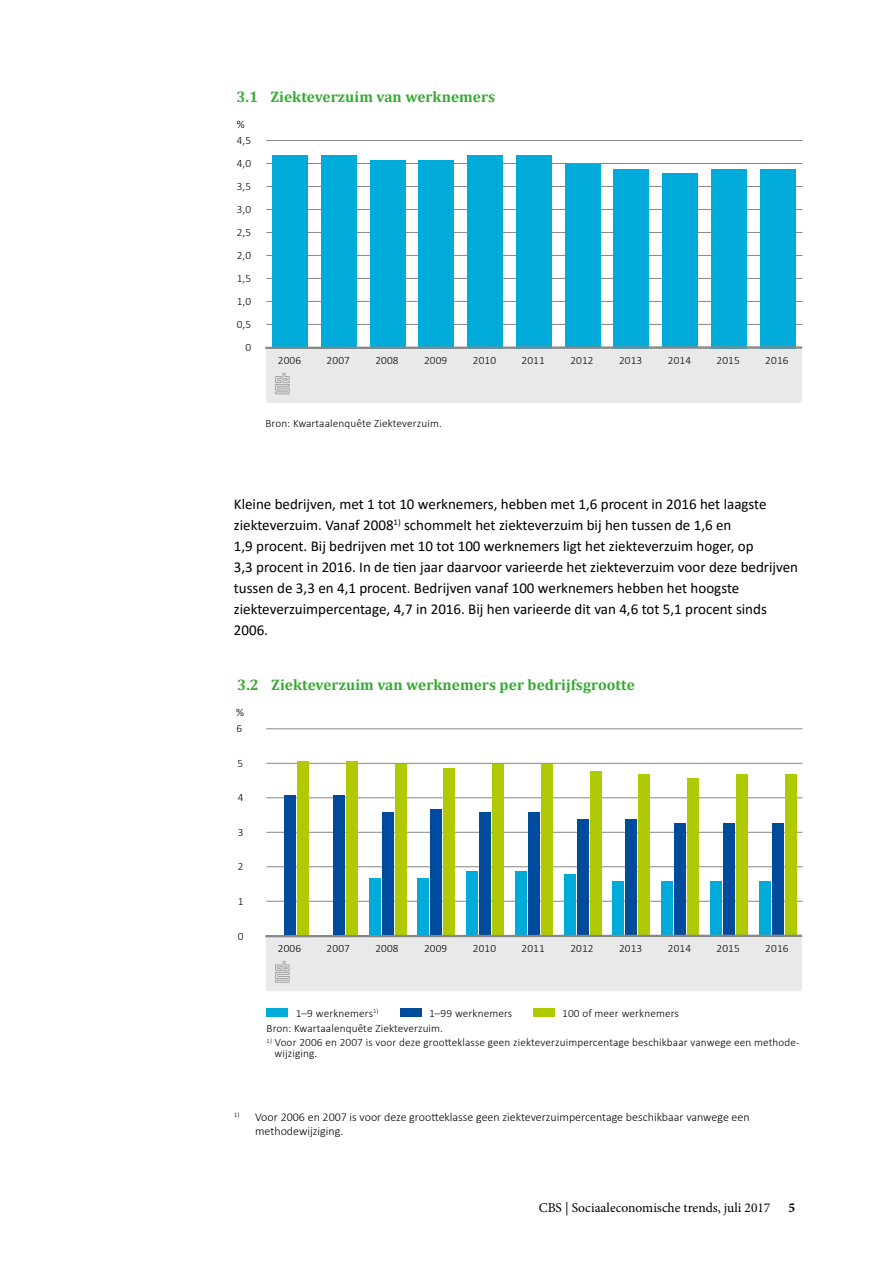
<style>
.page{position:relative;width:893px;height:1263px;background:#fff}
.page>*{position:absolute;margin:0;border:0;box-sizing:border-box;transform-origin:0 0}
.t1{font:700 15.3px "Cambria";letter-spacing:.005em;color:#37aa32}
.t2{font:15px/21px "Calibri";color:#000}
.t3{font:13.5px "Minion Pro";color:#000}
.t4{font:700 13.5px "Minion Pro";color:#000}
.t5{font:300 12px/14.4px "Calibri";color:#000}
.t6{font:300 11.25px/10.5px "Calibri";letter-spacing:.01em;color:#000}
.t7{font:300 6.6px "Calibri";color:#000}
</style>
<div class="page">
<div style="left:266px;top:349px;width:536px;height:54px;background:#e9e9e9"></div>
<hr style="left:266px;top:324px;width:536px;height:1px;background:#868786">
<hr style="left:266px;top:301px;width:536px;height:1px;background:#868786">
<hr style="left:266px;top:278px;width:536px;height:1px;background:#868786">
<hr style="left:266px;top:255px;width:536px;height:1px;background:#868786">
<hr style="left:266px;top:232px;width:536px;height:1px;background:#868786">
<hr style="left:266px;top:209px;width:536px;height:1px;background:#868786">
<hr style="left:266px;top:186px;width:536px;height:1px;background:#868786">
<hr style="left:266px;top:163px;width:536px;height:1px;background:#868786">
<hr style="left:266px;top:140px;width:536px;height:1px;background:#868786">
<div style="left:273px;top:155px;width:35px;height:193px;background:#00abd9"></div>
<div style="left:321px;top:155px;width:35px;height:193px;background:#00abd9"></div>
<div style="left:370px;top:160px;width:35px;height:188px;background:#00abd9"></div>
<div style="left:419px;top:160px;width:35px;height:188px;background:#00abd9"></div>
<div style="left:467px;top:155px;width:36px;height:193px;background:#00abd9"></div>
<div style="left:516px;top:155px;width:35px;height:193px;background:#00abd9"></div>
<div style="left:565px;top:164px;width:35px;height:184px;background:#00abd9"></div>
<div style="left:614px;top:169px;width:35px;height:179px;background:#00abd9"></div>
<div style="left:662px;top:174px;width:36px;height:174px;background:#00abd9"></div>
<div style="left:711px;top:169px;width:35px;height:179px;background:#00abd9"></div>
<div style="left:760px;top:169px;width:35px;height:179px;background:#00abd9"></div>
<hr style="left:265px;top:346px;width:537px;height:3px;background:#868786">
<div style="left:266px;top:937px;width:536px;height:54px;background:#e9e9e9"></div>
<div style="left:400px;top:1009px;width:21px;height:8px;background:#004c9b"></div>
<div style="left:533px;top:1009px;width:22px;height:8px;background:#afca00"></div>
<div style="left:267px;top:1009px;width:21px;height:8px;background:#00abda"></div>
<hr style="left:266px;top:901px;width:536px;height:1px;background:#868786">
<hr style="left:266px;top:866px;width:536px;height:1px;background:#868786">
<hr style="left:266px;top:832px;width:536px;height:1px;background:#868786">
<hr style="left:266px;top:797px;width:536px;height:1px;background:#868786">
<hr style="left:266px;top:763px;width:536px;height:1px;background:#868786">
<hr style="left:266px;top:728px;width:536px;height:1px;background:#868786">
<div style="left:297px;top:761px;width:12px;height:176px;background:#afca00"></div>
<div style="left:346px;top:761px;width:12px;height:176px;background:#afca00"></div>
<div style="left:395px;top:764px;width:11px;height:173px;background:#afca00"></div>
<div style="left:443px;top:768px;width:12px;height:169px;background:#afca00"></div>
<div style="left:492px;top:764px;width:12px;height:173px;background:#afca00"></div>
<div style="left:541px;top:764px;width:12px;height:173px;background:#afca00"></div>
<div style="left:590px;top:771px;width:11px;height:166px;background:#afca00"></div>
<div style="left:638px;top:774px;width:12px;height:163px;background:#afca00"></div>
<div style="left:687px;top:778px;width:12px;height:159px;background:#afca00"></div>
<div style="left:736px;top:774px;width:12px;height:163px;background:#afca00"></div>
<div style="left:785px;top:774px;width:11px;height:163px;background:#afca00"></div>
<div style="left:284px;top:795px;width:12px;height:142px;background:#004b9c"></div>
<div style="left:333px;top:795px;width:12px;height:142px;background:#004b9c"></div>
<div style="left:382px;top:812px;width:11px;height:125px;background:#004b9c"></div>
<div style="left:430px;top:809px;width:12px;height:128px;background:#004b9c"></div>
<div style="left:479px;top:812px;width:12px;height:125px;background:#004b9c"></div>
<div style="left:528px;top:812px;width:12px;height:125px;background:#004b9c"></div>
<div style="left:577px;top:819px;width:11px;height:118px;background:#004b9c"></div>
<div style="left:625px;top:819px;width:12px;height:118px;background:#004b9c"></div>
<div style="left:674px;top:823px;width:12px;height:114px;background:#004b9c"></div>
<div style="left:723px;top:823px;width:12px;height:114px;background:#004b9c"></div>
<div style="left:772px;top:823px;width:11px;height:114px;background:#004b9c"></div>
<div style="left:369px;top:878px;width:11px;height:59px;background:#00abd9"></div>
<div style="left:417px;top:878px;width:12px;height:59px;background:#00abd9"></div>
<div style="left:466px;top:871px;width:12px;height:66px;background:#00abd9"></div>
<div style="left:515px;top:871px;width:12px;height:66px;background:#00abd9"></div>
<div style="left:564px;top:874px;width:11px;height:63px;background:#00abd9"></div>
<div style="left:612px;top:881px;width:12px;height:56px;background:#00abd9"></div>
<div style="left:661px;top:881px;width:12px;height:56px;background:#00abd9"></div>
<div style="left:710px;top:881px;width:12px;height:56px;background:#00abd9"></div>
<div style="left:759px;top:881px;width:11px;height:56px;background:#00abd9"></div>
<hr style="left:265px;top:935px;width:537px;height:2px;background:#868786">
<p class="t1" style="left:236px;top:87px;width:260px">3.1 Ziekteverzuim van werknemers</p>
<p class="t6" style="left:237px;top:118px;width:9px">%</p>
<p class="t6" style="left:237px;top:135px;width:16px">4,5</p>
<p class="t6" style="left:237px;top:158px;width:16px">4,0</p>
<p class="t6" style="left:237px;top:181px;width:16px">3,5</p>
<p class="t6" style="left:237px;top:204px;width:16px">3,0</p>
<p class="t6" style="left:237px;top:227px;width:16px">2,5</p>
<p class="t6" style="left:237px;top:250px;width:16px">2,0</p>
<p class="t6" style="left:237px;top:273px;width:16px">1,5</p>
<p class="t6" style="left:237px;top:296px;width:16px">1,0</p>
<p class="t6" style="left:237px;top:319px;width:16px">0,5</p>
<p class="t6" style="left:245px;top:342px;width:7px">0</p>
<p class="t6" style="left:278px;top:355px;width:25px">2006</p>
<p class="t6" style="left:327px;top:355px;width:25px">2007</p>
<p class="t6" style="left:375px;top:355px;width:25px">2008</p>
<p class="t6" style="left:424px;top:355px;width:25px">2009</p>
<p class="t6" style="left:473px;top:355px;width:25px">2010</p>
<p class="t6" style="left:522px;top:355px;width:25px">2011</p>
<p class="t6" style="left:570px;top:355px;width:25px">2012</p>
<p class="t6" style="left:619px;top:355px;width:25px">2013</p>
<p class="t6" style="left:668px;top:355px;width:25px">2014</p>
<p class="t6" style="left:717px;top:355px;width:25px">2015</p>
<p class="t6" style="left:765px;top:355px;width:25px">2016</p>
<p class="t6" style="left:265px;top:418px;width:178px">Bron: Kwartaalenquête Ziekteverzuim.</p>
<p class="t2" style="left:234px;top:493px;width:566px">Kleine bedrijven, met 1 tot 10 werknemers, hebben met 1,6 procent in 2016 het laagste ziekteverzuim. Vanaf 2008<sup>1)</sup> schommelt het ziekteverzuim bij hen tussen de 1,6 en<br>1,9 procent. Bij bedrijven met 10 tot 100 werknemers ligt het ziekteverzuim hoger, op<br>3,3 procent in 2016. In de tien jaar daarvoor varieerde het ziekteverzuim voor deze bedrijven tussen de 3,3 en 4,1 procent. Bedrijven vanaf 100 werknemers hebben het hoogste ziekteverzuimpercentage, 4,7 in 2016. Bij hen varieerde dit van 4,6 tot 5,1 procent sinds 2006.</p>
<p class="t1" style="left:237px;top:676px;width:399px">3.2 Ziekteverzuim van werknemers per bedrijfsgrootte</p>
<p class="t6" style="left:236px;top:707px;width:9px">%</p>
<p class="t6" style="left:236px;top:723px;width:7px">6</p>
<p class="t6" style="left:237px;top:758px;width:7px">5</p>
<p class="t6" style="left:238px;top:792px;width:7px">4</p>
<p class="t6" style="left:238px;top:827px;width:7px">3</p>
<p class="t6" style="left:238px;top:861px;width:7px">2</p>
<p class="t6" style="left:238px;top:895px;width:7px">1</p>
<p class="t6" style="left:238px;top:930px;width:7px">0</p>
<p class="t6" style="left:278px;top:943px;width:25px">2006</p>
<p class="t6" style="left:327px;top:943px;width:25px">2007</p>
<p class="t6" style="left:375px;top:943px;width:25px">2008</p>
<p class="t6" style="left:424px;top:943px;width:25px">2009</p>
<p class="t6" style="left:473px;top:943px;width:25px">2010</p>
<p class="t6" style="left:522px;top:943px;width:25px">2011</p>
<p class="t6" style="left:570px;top:943px;width:25px">2012</p>
<p class="t6" style="left:619px;top:943px;width:25px">2013</p>
<p class="t6" style="left:668px;top:943px;width:25px">2014</p>
<p class="t6" style="left:717px;top:943px;width:25px">2015</p>
<p class="t6" style="left:765px;top:943px;width:25px">2016</p>
<p class="t7" style="left:373px;top:1007px;width:7px">1)</p>
<p class="t6" style="left:296px;top:1008px;width:79px">1–9 werknemers</p>
<p class="t6" style="left:429px;top:1008px;width:85px">1–99 werknemers</p>
<p class="t6" style="left:562px;top:1008px;width:118px">100 of meer werknemers</p>
<p class="t6" style="left:267px;top:1022px;width:178px">Bron: Kwartaalenquête Ziekteverzuim.</p>
<p class="t6" style="left:275px;top:1037px;width:527px;text-indent:-8px"><sup>1)</sup> Voor 2006 en 2007 is voor deze grootteklasse geen ziekteverzuimpercentage beschikbaar vanwege een methode&shy;wijziging.</p>
<p class="t5" style="left:255px;top:1110px;width:496px;text-indent:-21px"><sup>1)</sup> Voor 2006 en 2007 is voor deze grootteklasse geen ziekteverzuimpercentage beschikbaar vanwege een methodewijziging.</p>
<p class="t3" style="left:539px;top:1198px;width:233px">CBS | Sociaaleconomische trends, juli 2017</p>
<p class="t4" style="left:788px;top:1198px;width:8px">5</p>
</div>
